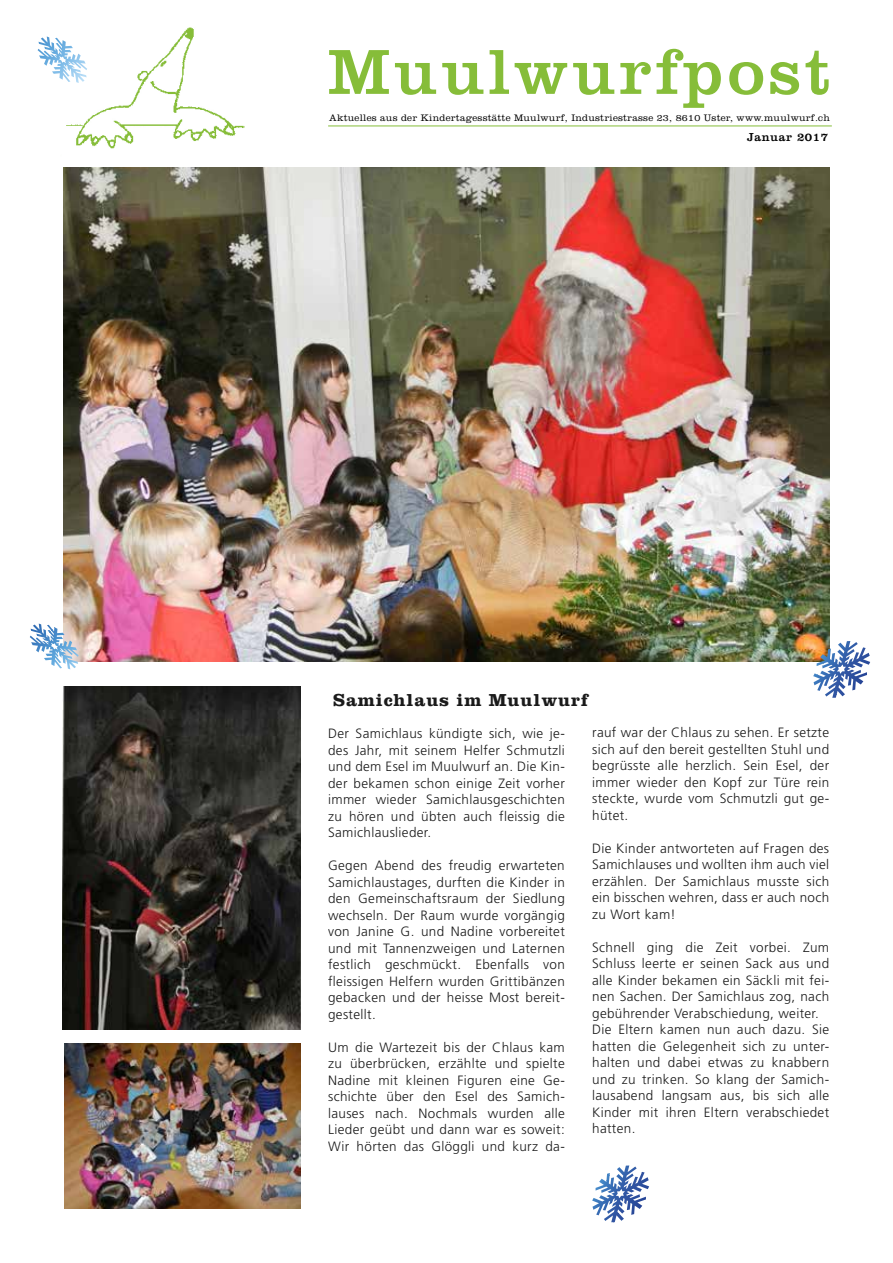
<style>
.page{position:relative;width:893px;height:1263px;background:#fff}
.page>*{position:absolute;margin:0;border:0;box-sizing:border-box;transform-origin:0 0}
.t1{font:66px "Clarendon";letter-spacing:.05em;color:#86bd39}
.t2{font:700 18px "Clarendon";letter-spacing:.05em;color:#000}
.t3{font:300 13.5px/16.5px "Frutiger";letter-spacing:.025em;color:#000;text-align:justify}
.t4{font:12px "Clarendon";letter-spacing:.05em;color:#000}
.t5{font:300 9.75px "Clarendon";letter-spacing:.025em;color:#000}
</style>
<div class="page">
<img style="left:66px;top:27px;width:179px;height:122px">
<hr style="left:328px;top:126px;width:504px;height:1px;background:#86bd39">
<img style="left:64px;top:167px;width:765px;height:494px">
<img style="left:62px;top:686px;width:239px;height:344px">
<img style="left:64px;top:1043px;width:237px;height:166px">
<svg style="left:38px;top:36px;width:49px;height:47px"></svg>
<svg style="left:813px;top:641px;width:57px;height:57px"></svg>
<svg style="left:592px;top:1165px;width:57px;height:57px"></svg>
<svg style="left:30px;top:623px;width:49px;height:46px"></svg>
<h1 class="t1" style="left:328px;top:33px;width:503px">Muulwurfpost</h1>
<p class="t5" style="left:329px;top:112px;width:502px">Aktuelles aus der Kindertagesstätte Muulwurf, Industriestrasse 23, 8610 Uster, www.muulwurf.ch</p>
<p class="t4" style="left:747px;top:130px;width:83px">Januar 2017</p>
<h2 class="t2" style="left:333px;top:689px;width:256px">Samichlaus im Muulwurf</h2>
<p class="t3" style="left:328px;top:725px;width:238px">Der Samichlaus kündigte sich, wie je&shy;des Jahr, mit seinem Helfer Schmutzli und dem Esel im Muulwurf an. Die Kin&shy;der bekamen schon einige Zeit vorher immer wieder Samichlausgeschichten zu hören und übten auch fleissig die Samichlauslieder.</p>
<p class="t3" style="left:328px;top:857px;width:238px">Gegen Abend des freudig erwarteten Samichlaustages, durften die Kinder in den Gemeinschaftsraum der Siedlung wechseln. Der Raum wurde vorgängig von Janine G. und Nadine vorbereitet und mit Tannenzweigen und Laternen festlich geschmückt. Ebenfalls von fleissigen Helfern wurden Grittibänzen gebacken und der heisse Most bereit&shy;gestellt.</p>
<p class="t3" style="left:328px;top:1039px;width:238px">Um die Wartezeit bis der Chlaus kam zu überbrücken, erzählte und spielte Nadine mit kleinen Figuren eine Ge&shy;schichte über den Esel des Samich&shy;lauses nach. Nochmals wurden alle Lieder geübt und dann war es soweit:<br>Wir hörten das Glöggli und kurz da-</p>
<p class="t3" style="left:592px;top:724px;width:239px">rauf war der Chlaus zu sehen. Er setzte sich auf den bereit gestellten Stuhl und begrüsste alle herzlich. Sein Esel, der immer wieder den Kopf zur Türe rein steckte, wurde vom Schmutzli gut ge&shy;hütet.</p>
<p class="t3" style="left:592px;top:840px;width:239px">Die Kinder antworteten auf Fragen des Samichlauses und wollten ihm auch viel erzählen. Der Samichlaus musste sich ein bisschen wehren, dass er auch noch zu Wort kam!</p>
<p class="t3" style="left:592px;top:939px;width:239px;text-align:left">Schnell ging die Zeit vorbei. Zum Schluss leerte er seinen Sack aus und alle Kinder bekamen ein Säckli mit fei&shy;nen Sachen. Der Samichlaus zog, nach gebührender Verabschiedung, weiter.<br>Die Eltern kamen nun auch dazu. Sie hatten die Gelegenheit sich zu unter&shy;halten und dabei etwas zu knabbern und zu trinken. So klang der Samich&shy;lausabend langsam aus, bis sich alle Kinder mit ihren Eltern verabschiedet hatten.</p>
</div>
